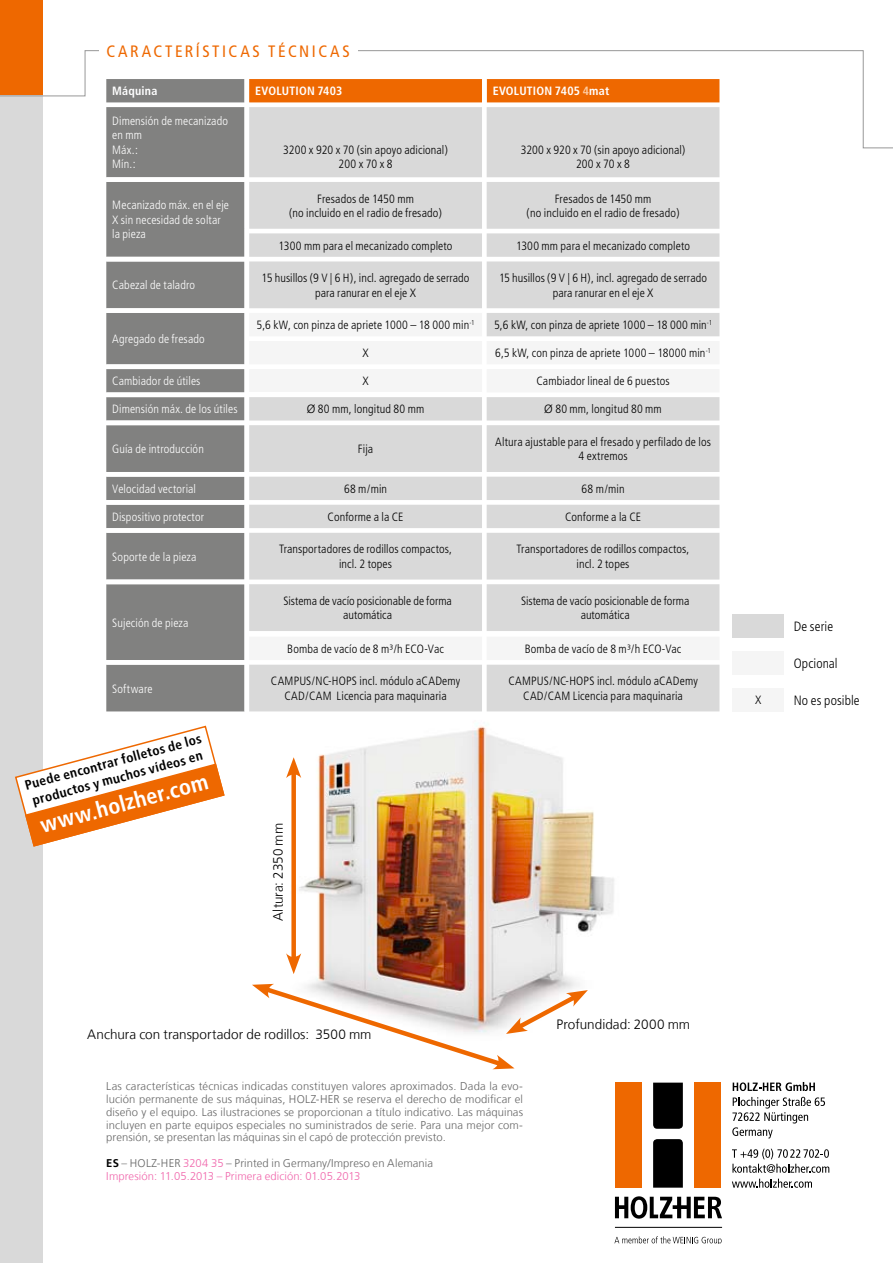
<style>
.page{position:relative;width:893px;height:1263px;background:#fff}
.page>*{position:absolute;margin:0;border:0;box-sizing:border-box;transform-origin:0 0}
.t1{font:700 condensed 22.5px "Frutiger";color:#fff}
.t2{font:condensed 16.5px "Frutiger";letter-spacing:.155em;color:#ee6800}
.t3{font:300 13.5px "Frutiger LT Com";color:#000}
.t4{font:700 condensed 13.5px/16.5px "Frutiger";color:#000}
.t5{font:300 condensed 13.5px "Frutiger";letter-spacing:.01em;color:#000}
.t6{font:300 condensed 12px/14.4px "Frutiger";letter-spacing:.01em;color:#000;text-align:center}
.t7{font:300 condensed 12px/14.4px "Frutiger";letter-spacing:.01em;color:#fff}
.t8{font:700 condensed 12px "Frutiger";letter-spacing:.02em;color:#fff}
.t9{font:300 11.25px/12.8px "Frutiger LT Com";letter-spacing:.01em;color:#676767;text-align:justify}
.t10{font:300 11.25px/12.8px "Frutiger LT Com";letter-spacing:.01em;color:#f067ac}
.s1{color:#ffcca2}
.s2{font-stretch:normal}
.s3{font-weight:700;color:#000}
.s4{color:#676767}
</style>
<div class="page">
<img style="left:249px;top:711px;width:419px;height:272px">
<div style="left:0;top:0;width:43px;height:96px;background:#ee6800"></div>
<div style="left:0;top:96px;width:43px;height:1167px;background:#d9d9d9"></div>
<svg style="left:0;top:50px;width:893px;height:99px"></svg>
<svg style="left:733px;top:1082px;width:82px;height:9px"></svg>
<svg style="left:732px;top:1097px;width:93px;height:41px"></svg>
<svg style="left:732px;top:1149px;width:97px;height:24px"></svg>
<svg style="left:732px;top:1179px;width:80px;height:9px"></svg>
<div style="left:615px;top:1082px;width:26px;height:106px;background:#ee6800"></div>
<div style="left:694px;top:1082px;width:27px;height:106px;background:#ee6800"></div>
<svg style="left:653px;top:1082px;width:30px;height:47px"></svg>
<svg style="left:653px;top:1139px;width:30px;height:49px"></svg>
<svg style="left:615px;top:1196px;width:107px;height:22px"></svg>
<svg style="left:614px;top:1236px;width:108px;height:8px"></svg>
<hr style="left:615px;top:1227px;width:107px;height:1px;background:#000">
<div style="left:99px;top:37px;width:258px;height:28px;background:#fff"></div>
<svg style="left:106px;top:79px;width:613px;height:632px;fill:#818180"></svg>
<svg style="left:249px;top:107px;width:470px;height:604px;fill:#d9d9d9"></svg>
<svg style="left:249px;top:313px;width:470px;height:347px;fill:#d9d9d9"></svg>
<div style="left:249px;top:392px;width:233px;height:5px;background:#fff"></div>
<svg style="left:15px;top:725px;width:210px;height:122px"></svg>
<div style="left:291px;top:770px;width:5px;height:191px;background:#ee6800"></div>
<svg style="left:286px;top:953px;width:15px;height:21px"></svg>
<svg style="left:286px;top:757px;width:15px;height:21px"></svg>
<svg style="left:252px;top:983px;width:336px;height:87px"></svg>
<div style="left:732px;top:651px;width:52px;height:23px;background:#f5f5f5"></div>
<div style="left:732px;top:614px;width:52px;height:24px;background:#d9d9d9"></div>
<div style="left:732px;top:688px;width:52px;height:23px;background:#f5f5f5"></div>
<h2 class="t2" style="left:106px;top:42px;width:245px">CARACTERÍSTICAS TÉCNICAS</h2>
<p class="t8" style="left:112px;top:84px;width:47px">Máquina</p>
<p class="t8" style="left:255px;top:84px;width:89px">EVOLUTION 7403</p>
<p class="t8" style="left:493px;top:84px;width:118px">EVOLUTION 7405 <span class="s1">4</span>mat</p>
<p class="t7" style="left:112px;top:114px;width:117px">Dimensión de mecanizado en mm<br>Máx.:<br>Mín.:</p>
<p class="t6" style="left:283px;top:143px;width:166px">3200 x 920 x 70 (sin apoyo adicional)<br>200 x 70 x 8</p>
<p class="t6" style="left:521px;top:143px;width:166px">3200 x 920 x 70 (sin apoyo adicional)<br>200 x 70 x 8</p>
<p class="t7" style="left:112px;top:198px;width:118px">Mecanizado máx. en el eje<br>X sin necesidad de soltar la pieza</p>
<p class="t6" style="left:289px;top:191px;width:154px">Fresados de 1450 mm<br>(no incluido en el radio de fresado)</p>
<p class="t6" style="left:527px;top:191px;width:154px">Fresados de 1450 mm<br>(no incluido en el radio de fresado)</p>
<p class="t6" style="left:279px;top:238px;width:175px">1300 mm para el mecanizado completo</p>
<p class="t6" style="left:516px;top:238px;width:175px">1300 mm para el mecanizado completo</p>
<p class="t7" style="left:112px;top:278px;width:84px">Cabezal de taladro</p>
<p class="t6" style="left:262px;top:271px;width:209px">15 husillos (9 V | 6 H), incl. agregado de serrado para ranurar en el eje X</p>
<p class="t6" style="left:499px;top:271px;width:209px">15 husillos (9 V | 6 H), incl. agregado de serrado para ranurar en el eje X</p>
<p class="t7" style="left:112px;top:332px;width:94px">Agregado de fresado</p>
<p class="t6" style="left:257px;top:318px;width:220px">5,6 kW, con pinza de apriete 1000 – 18 000 min<sup>-1</sup></p>
<p class="t6" style="left:494px;top:318px;width:220px">5,6 kW, con pinza de apriete 1000 – 18 000 min<sup>-1</sup></p>
<p class="t6" style="left:362px;top:346px;width:8px">X</p>
<p class="t6" style="left:495px;top:346px;width:217px">6,5 kW, con pinza de apriete 1000 – 18000 min<sup>-1</sup></p>
<p class="t7" style="left:112px;top:374px;width:90px">Cambiador de útiles</p>
<p class="t6" style="left:362px;top:374px;width:8px">X</p>
<p class="t6" style="left:536px;top:374px;width:135px">Cambiador lineal de 6 puestos</p>
<p class="t7" style="left:112px;top:402px;width:127px">Dimensión máx. de los útiles</p>
<p class="t6" style="left:307px;top:402px;width:119px"><span class="s2">Ø</span> 80 mm, longitud 80 mm</p>
<p class="t6" style="left:544px;top:402px;width:119px"><span class="s2">Ø</span> 80 mm, longitud 80 mm</p>
<p class="t7" style="left:112px;top:442px;width:93px">Guía de introducción</p>
<p class="t6" style="left:358px;top:442px;width:17px">Fija</p>
<p class="t6" style="left:495px;top:435px;width:217px">Altura ajustable para el fresado y perfilado de los<br>4 extremos</p>
<p class="t7" style="left:112px;top:482px;width:85px">Velocidad vectorial</p>
<p class="t6" style="left:344px;top:482px;width:45px">68 m/min</p>
<p class="t6" style="left:581px;top:482px;width:45px">68 m/min</p>
<p class="t7" style="left:112px;top:510px;width:93px">Dispositivo protector</p>
<p class="t6" style="left:328px;top:510px;width:78px">Conforme a la CE</p>
<p class="t6" style="left:565px;top:510px;width:78px">Conforme a la CE</p>
<p class="t7" style="left:112px;top:549px;width:86px">Soporte de la pieza</p>
<p class="t6" style="left:279px;top:542px;width:174px">Transportadores de rodillos compactos, incl. 2 topes</p>
<p class="t6" style="left:517px;top:542px;width:174px">Transportadores de rodillos compactos, incl. 2 topes</p>
<p class="t7" style="left:112px;top:615px;width:78px">Sujeción de pieza</p>
<p class="t6" style="left:283px;top:594px;width:170px">Sistema de vacío posicionable de forma automática</p>
<p class="t6" style="left:521px;top:594px;width:170px">Sistema de vacío posicionable de forma automática</p>
<p class="t6" style="left:287px;top:642px;width:158px">Bomba de vacío de 8 m³/h ECO-Vac</p>
<p class="t6" style="left:525px;top:642px;width:158px">Bomba de vacío de 8 m³/h ECO-Vac</p>
<p class="t7" style="left:112px;top:681px;width:42px">Software</p>
<p class="t6" style="left:271px;top:674px;width:191px">CAMPUS/NC-HOPS incl. módulo aCADemy<br>CAD/CAM Licencia para maquinaria</p>
<p class="t6" style="left:508px;top:674px;width:191px">CAMPUS/NC-HOPS incl. módulo aCADemy<br>CAD/CAM Licencia para maquinaria</p>
<p class="t4" style="left:23px;top:777px;width:184px;rotate:-15deg">Puede encontrar folletos de los productos y muchos vídeos en</p>
<h1 class="t1" style="left:37px;top:812px;width:174px;rotate:-15deg">www.holzher.com</h1>
<p class="t3" style="left:270px;top:921px;width:99px;rotate:-90deg">Altura: 2350 mm</p>
<p class="t3" style="left:87px;top:1027px;width:286px">Anchura con transportador de rodillos: 3500 mm</p>
<p class="t9" style="left:106px;top:1080px;width:418px">Las características técnicas indicadas constituyen valores aproximados. Dada la evo&shy;lución permanente de sus máquinas, HOLZ-HER se reserva el derecho de modificar el diseño y el equipo. Las ilustraciones se proporcionan a título indicativo. Las máquinas incluyen en parte equipos especiales no suministrados de serie. Para una mejor com&shy;prensión, se presentan las máquinas sin el capó de protección previsto.</p>
<p class="t10" style="left:106px;top:1157px;width:328px"><span class="s3">ES</span> <span class="s4">– HOLZ-HER</span> 3204 35 <span class="s4">– Printed in Germany/I mpreso en Alemania<br></span>Impresión: 11.05.2013 – Primera edición: 01.05.2013</p>
<p class="t3" style="left:557px;top:1016px;width:135px">Profundidad: 2000 mm</p>
<p class="t5" style="left:794px;top:619px;width:41px">De serie</p>
<p class="t5" style="left:794px;top:655px;width:45px">Opcional</p>
<p class="t6" style="left:755px;top:693px;width:8px">X</p>
<p class="t5" style="left:794px;top:692px;width:67px">No es posible</p>
</div>
